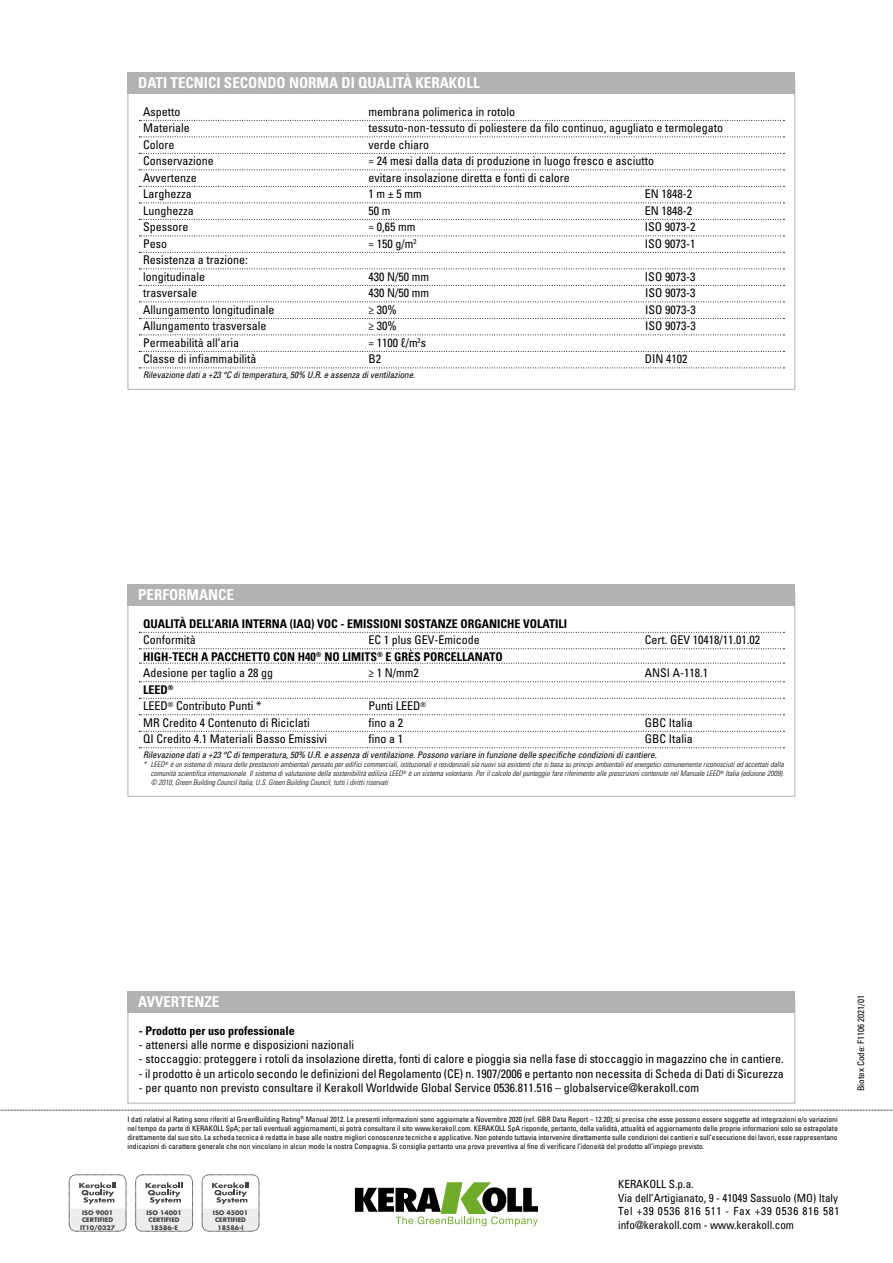
<style>
.page{position:relative;width:893px;height:1263px;background:#fff}
.page>*{position:absolute;margin:0;border:0;box-sizing:border-box;transform-origin:0 0}
.t1{font:700 condensed 15px "Univers LT Std";color:#fff}
.t2{font:condensed 12px/16.5px "Univers LT Std";color:#000}
.t3{font:700 condensed 12px/16.5px "Univers LT Std";color:#000}
.t4{font:condensed 11.25px/13.5px "Univers LT Std";color:#000}
.t5{font:italic condensed 9px "Univers LT Std";color:#000}
.t6{font:condensed 9px "Univers LT Std";color:#000}
.t7{font:condensed 7.5px/9px "Univers LT Std";color:#000;text-align:justify}
.t8{font:italic 300 condensed 7.5px/9px "Univers LT Std";color:#000;text-align:justify}
.t9{font:700 6.15px/7.4px "Futura Std";color:#424446;text-align:center}
.s1{font-weight:400}
.s2{font-weight:700}
</style>
<div class="page">
<svg style="left:0;top:1110px;width:893px;height:1px"></svg>
<svg style="left:355px;top:1182px;width:183px;height:44px"></svg>
<div style="left:69px;top:1175px;width:57px;height:56px;border:1px dashed #000;border-radius:7px"></div>
<svg style="left:69px;top:1182px;width:57px;height:49px"></svg>
<div style="left:136px;top:1175px;width:57px;height:56px;border:1px dashed #000;border-radius:7px"></div>
<svg style="left:136px;top:1182px;width:57px;height:49px"></svg>
<div style="left:202px;top:1175px;width:57px;height:56px;border:1px dashed #000;border-radius:7px"></div>
<svg style="left:202px;top:1182px;width:57px;height:49px"></svg>
<div style="left:128px;top:999px;width:667px;height:104px;border:1px solid #b3b2b2"></div>
<div style="left:128px;top:991px;width:667px;height:21px;background:#b3b2b2"></div>
<svg style="left:139px;top:632px;width:645px;height:1px"></svg>
<svg style="left:139px;top:648px;width:645px;height:1px"></svg>
<svg style="left:139px;top:663px;width:645px;height:1px"></svg>
<svg style="left:139px;top:681px;width:645px;height:1px"></svg>
<svg style="left:139px;top:698px;width:645px;height:1px"></svg>
<svg style="left:139px;top:714px;width:645px;height:1px"></svg>
<svg style="left:139px;top:731px;width:645px;height:1px"></svg>
<svg style="left:139px;top:747px;width:645px;height:1px"></svg>
<div style="left:128px;top:584px;width:667px;height:21px;background:#b3b2b2"></div>
<svg style="left:139px;top:120px;width:645px;height:1px"></svg>
<svg style="left:139px;top:136px;width:645px;height:1px"></svg>
<svg style="left:139px;top:153px;width:645px;height:1px"></svg>
<svg style="left:139px;top:169px;width:645px;height:1px"></svg>
<svg style="left:139px;top:186px;width:645px;height:1px"></svg>
<svg style="left:139px;top:202px;width:645px;height:1px"></svg>
<svg style="left:139px;top:219px;width:645px;height:1px"></svg>
<svg style="left:139px;top:235px;width:645px;height:1px"></svg>
<svg style="left:139px;top:252px;width:645px;height:1px"></svg>
<svg style="left:139px;top:268px;width:645px;height:1px"></svg>
<svg style="left:139px;top:285px;width:645px;height:1px"></svg>
<svg style="left:139px;top:301px;width:645px;height:1px"></svg>
<svg style="left:139px;top:318px;width:645px;height:1px"></svg>
<svg style="left:139px;top:334px;width:645px;height:1px"></svg>
<svg style="left:139px;top:351px;width:645px;height:1px"></svg>
<svg style="left:139px;top:367px;width:645px;height:1px"></svg>
<div style="left:128px;top:72px;width:667px;height:22px;background:#b3b2b2"></div>
<p class="t1" style="left:138px;top:74px;width:343px">DATI TECNICI SECONDO NORMA DI QUALITÀ KERAKOLL</p>
<p class="t2" style="left:143px;top:103px;width:39px">Aspetto</p>
<p class="t2" style="left:369px;top:103px;width:148px">membrana polimerica in rotolo</p>
<p class="t2" style="left:143px;top:120px;width:48px">Materiale</p>
<p class="t2" style="left:369px;top:120px;width:356px">tessuto-non-tessuto di poliestere da filo continuo, agugliato e termolegato</p>
<p class="t2" style="left:143px;top:136px;width:33px">Colore</p>
<p class="t2" style="left:369px;top:136px;width:62px">verde chiaro</p>
<p class="t2" style="left:143px;top:153px;width:72px">Conservazione</p>
<p class="t2" style="left:369px;top:153px;width:287px">≈ 24 mesi dalla data di produzione in luogo fresco e asciutto</p>
<p class="t2" style="left:143px;top:169px;width:55px">Avvertenze</p>
<p class="t2" style="left:369px;top:169px;width:203px">evitare insolazione diretta e fonti di calore</p>
<p class="t2" style="left:143px;top:186px;width:50px">Larghezza</p>
<p class="t2" style="left:369px;top:186px;width:55px">1 m ± 5 mm</p>
<p class="t2" style="left:645px;top:186px;width:49px">EN 1848-2</p>
<p class="t2" style="left:143px;top:202px;width:52px">Lunghezza</p>
<p class="t2" style="left:369px;top:202px;width:23px">50 m</p>
<p class="t2" style="left:645px;top:202px;width:49px">EN 1848-2</p>
<p class="t2" style="left:143px;top:219px;width:47px">Spessore</p>
<p class="t2" style="left:369px;top:219px;width:48px">≈ 0,65 mm</p>
<p class="t2" style="left:645px;top:219px;width:52px">ISO 9073-2</p>
<p class="t2" style="left:143px;top:235px;width:25px">Peso</p>
<p class="t2" style="left:369px;top:235px;width:49px">≈ 150 g/m<sup>2</sup></p>
<p class="t2" style="left:645px;top:235px;width:52px">ISO 9073-1</p>
<p class="t2" style="left:143px;top:252px;width:106px">Resistenza a trazione: longitudinale</p>
<p class="t2" style="left:369px;top:268px;width:62px">430 N/50 mm</p>
<p class="t2" style="left:645px;top:268px;width:52px">ISO 9073-3</p>
<p class="t2" style="left:143px;top:285px;width:55px">trasversale</p>
<p class="t2" style="left:369px;top:285px;width:62px">430 N/50 mm</p>
<p class="t2" style="left:645px;top:285px;width:52px">ISO 9073-3</p>
<p class="t2" style="left:143px;top:301px;width:133px">Allungamento longitudinale</p>
<p class="t2" style="left:369px;top:301px;width:30px">≥ 30%</p>
<p class="t2" style="left:645px;top:301px;width:52px">ISO 9073-3</p>
<p class="t2" style="left:143px;top:318px;width:125px">Allungamento trasversale</p>
<p class="t2" style="left:369px;top:318px;width:30px">≥ 30%</p>
<p class="t2" style="left:645px;top:318px;width:52px">ISO 9073-3</p>
<p class="t2" style="left:143px;top:334px;width:97px">Permeabilità all’aria</p>
<p class="t2" style="left:369px;top:334px;width:59px">≈ 1100 ℓ/m<sup>2</sup>s</p>
<p class="t2" style="left:143px;top:351px;width:115px">Classe di infiammabilità</p>
<p class="t2" style="left:369px;top:351px;width:14px">B2</p>
<p class="t2" style="left:645px;top:351px;width:44px">DIN 4102</p>
<p class="t5" style="left:143px;top:369px;width:274px">Rilevazione dati a +23 °C di temperatura, 50% U.R. e assenza di ventilazione.</p>
<p class="t1" style="left:138px;top:586px;width:97px">PERFORMANCE</p>
<p class="t3" style="left:143px;top:615px;width:425px">QUALITÀ DELL’ARIA INTERNA (IAQ) VOC - EMISSIONI SOSTANZE ORGANICHE VOLATILI</p>
<p class="t2" style="left:143px;top:631px;width:54px">Conformità</p>
<p class="t2" style="left:369px;top:631px;width:113px">EC 1 plus GEV-Emicode</p>
<p class="t2" style="left:645px;top:631px;width:117px">Cert. GEV 10418/11.01.02</p>
<p class="t3" style="left:143px;top:648px;width:361px">HIGH-TECH A PACCHETTO CON H40<sup>®</sup> NO LIMITS<sup>®</sup> E GRÈS PORCELLANATO<br><span class="s1">Adesione per taglio a 28 gg</span></p>
<p class="t2" style="left:369px;top:664px;width:52px">≥ 1 N/mm2</p>
<p class="t2" style="left:645px;top:664px;width:65px">ANSI A-118.1</p>
<p class="t2" style="left:143px;top:681px;width:120px"><span class="s2">LEED</span><sup>®<br></sup>LEED<sup>®</sup> Contributo Punti *</p>
<p class="t2" style="left:369px;top:697px;width:59px">Punti LEED<sup>®</sup></p>
<p class="t2" style="left:143px;top:714px;width:168px">MR Credito 4 Contenuto di Riciclati</p>
<p class="t2" style="left:369px;top:714px;width:36px">fino a 2</p>
<p class="t2" style="left:645px;top:714px;width:49px">GBC Italia</p>
<p class="t2" style="left:143px;top:730px;width:185px">QI Credito 4.1 Materiali Basso Emissivi</p>
<p class="t2" style="left:369px;top:730px;width:36px">fino a 1</p>
<p class="t2" style="left:645px;top:730px;width:49px">GBC Italia</p>
<p class="t5" style="left:143px;top:749px;width:515px">Rilevazione dati a +23 °C di temperatura, 50% U.R. e assenza di ventilazione. Possono variare in funzione delle specifiche condizioni di cantiere.</p>
<p class="t8" style="left:151px;top:760px;width:634px;text-indent:-8px">* LEED<sup>®</sup> è un sistema di misura delle prestazioni ambientali pensato per edifici commerciali, istituzionali e residenziali sia nuovi sia esistenti che si basa su principi ambientali ed energetici comunemente riconosciuti ed accettati dalla comunità scientifica internazionale. Il sistema di valutazione della sostenibilità edilizia LEED<sup>®</sup> è un sistema volontario. Per il calcolo del punteggio fare riferimento alle prescrizioni contenute nel Manuale LEED<sup>®</sup> Italia (edizione 2009). © 2010, Green Building Council Italia, U.S. Green Building Council, tutti i diritti riservati</p>
<p class="t1" style="left:138px;top:992px;width:83px">AVVERTENZE</p>
<p class="t3" style="left:139px;top:1022px;width:157px">- Prodotto per uso professionale</p>
<p class="t2" style="left:139px;top:1036px;width:217px">- attenersi alle norme e disposizioni nazionali</p>
<p class="t2" style="left:139px;top:1051px;width:646px">- stoccaggio: proteggere i rotoli da insolazione diretta, fonti di calore e pioggia sia nella fase di stoccaggio in magazzino che in cantiere.</p>
<p class="t2" style="left:139px;top:1065px;width:646px">- il prodotto è un articolo secondo le definizioni del Regolamento (CE) n. 1907/2006 e pertanto non necessita di Scheda di Dati di Sicurezza</p>
<p class="t2" style="left:139px;top:1079px;width:562px">- per quanto non previsto consultare il Kerakoll Worldwide Global Service 0536.811.516 – globalservice@kerakoll.com</p>
<p class="t7" style="left:128px;top:1114px;width:712px">I dati relativi al Rating sono riferiti al GreenBuilding Rating<sup>®</sup> Manual 2012. Le presenti informazioni sono aggiornate a Novembre 2020 (ref. GBR Data Report – 12.20); si precisa che esse possono essere soggette ad integrazioni e/o variazioni nel tempo da parte di KERAKOLL SpA; per tali eventuali aggiornamenti, si potrà consultare il sito www.kerakoll.com. KERAKOLL SpA risponde, pertanto, della validità, attualità ed aggiornamento delle proprie informazioni solo se estrapolate direttamente dal suo sito. La scheda tecnica è redatta in base alle nostre migliori conoscenze tecniche e applicative. Non potendo tuttavia intervenire direttamente sulle condizioni dei cantieri e sull’esecuzione dei lavori, esse rappresentano indicazioni di carattere generale che non vincolano in alcun modo la nostra Compagnia. Si consiglia pertanto una prova preventiva al fine di verificare l’idoneità del prodotto all’impiego previsto.</p>
<p class="t9" style="left:80px;top:1209px;width:36px">ISO 9001<br>CERTIFIED<br>IT10/0327</p>
<p class="t9" style="left:146px;top:1209px;width:37px">ISO 14001<br>CERTIFIED<br>18586-E</p>
<p class="t9" style="left:213px;top:1209px;width:37px">ISO 45001<br>CERTIFIED<br>18586-I</p>
<p class="t4" style="left:618px;top:1177px;width:223px">KERAKOLL S.p.a.<br>Via dell’Artigianato, 9 - 41049 Sassuolo (MO) Italy Tel +39 0536 816 511 - Fax +39 0536 816 581 info@kerakoll.com - www.kerakoll.com</p>
<p class="t6" style="left:855px;top:1091px;width:97px;rotate:-90deg">Biotex Code: F1106 2021/01</p>
</div>
